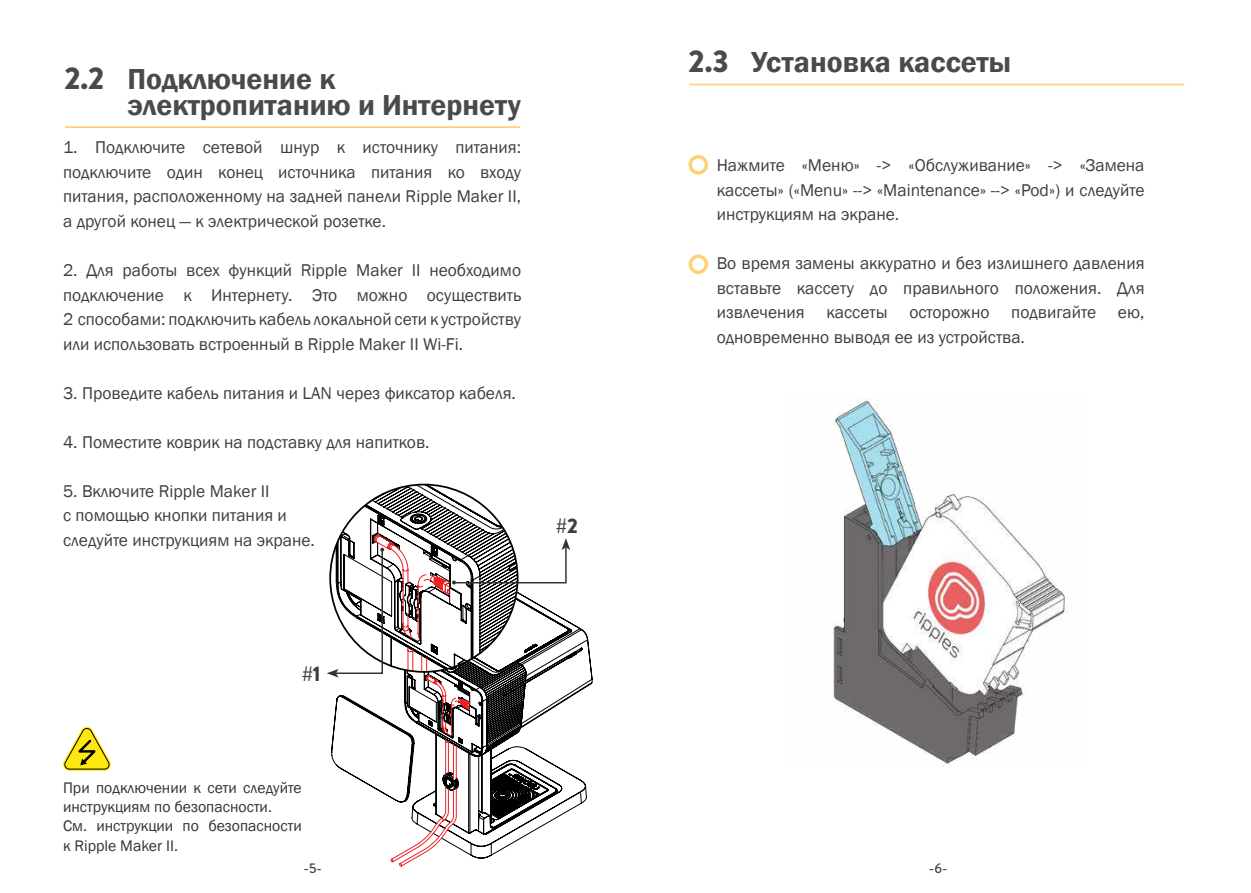
<style>
.page{position:relative;width:1251px;height:893px;background:#fff}
.page>*{position:absolute;margin:0;border:0;box-sizing:border-box;transform-origin:0 0}
.t1{font:600 29.75px/26.2px "Franklin Gothic";color:#4a4a4b}
.t2{font:900 21px "Brandon Grotesque";color:#3f3e3f}
.t3{font:17.5px/24.5px "Franklin Gothic";color:#3f3e3f;text-align:justify}
.t4{font:15.75px/19.2px "Franklin Gothic";color:#38312f}
.t5{font:500 14px "Brandon Grotesque";color:#424142}
.s1{font-family:"Brandon Grotesque";font-weight:900;font-size:31.5px}
</style>
<div class="page">
<svg style="left:63px;top:726px;width:48px;height:45px"></svg>
<hr style="left:66px;top:126px;width:453px;height:2px;background:#ffd074">
<svg style="left:570px;top:622px;width:22px;height:189px"></svg>
<svg style="left:327px;top:485px;width:243px;height:381px"></svg>
<img style="left:830px;top:398px;width:238px;height:368px">
<div style="left:688px;top:155px;width:20px;height:20px;border:4px solid #ffd074;border-radius:50%"></div>
<div style="left:688px;top:254px;width:20px;height:20px;border:4px solid #ffd074;border-radius:50%"></div>
<hr style="left:690px;top:84px;width:493px;height:1px;background:#ffd175">
<h1 class="t1" style="left:127px;top:66px;width:395px;text-indent:-63px"><span class="s1">2.2</span> Подключение к электропитанию и Интернету</h1>
<p class="t3" style="left:63px;top:136px;width:459px">1. Подключите сетевой шнур к источнику питания: подключите один конец источника питания ко входу питания, расположенному на задней панели Ripple Maker II, а другой конец — к электрической розетке.</p>
<p class="t3" style="left:63px;top:258px;width:459px">2. Для работы всех функций Ripple Maker II необходимо подключение к Интернету. Это можно осуществить 2 способами: подключить кабель локальной сети к устройству или использовать встроенный в Ripple Maker II Wi-Fi.</p>
<p class="t3" style="left:63px;top:381px;width:454px">3. Проведите кабель питания и LAN через фиксатор кабеля.</p>
<p class="t3" style="left:63px;top:430px;width:368px">4. Поместите коврик на подставку для напитков.</p>
<p class="t3" style="left:63px;top:479px;width:253px;text-align:left">5. Включите Ripple Maker II<br>с помощью кнопки питания и следуйте инструкциям на экране.</p>
<p class="t2" style="left:556px;top:511px;width:24px">#2</p>
<p class="t2" style="left:302px;top:659px;width:21px">#1</p>
<p class="t4" style="left:63px;top:778px;width:240px">При подключении к сети следуйте инструкциям по безопасности.<br>См. инструкции по безопасности к Ripple Maker II.</p>
<p class="t5" style="left:303px;top:859px;width:20px">-5-</p>
<h1 class="t1" style="left:688px;top:50px;width:324px"><span class="s1">2.3</span> Установка кассеты</h1>
<p class="t3" style="left:716px;top:153px;width:429px">Нажмите «Меню» -&gt; «Обслуживание» -&gt; «Замена кассеты» («Menu» --&gt; «Maintenance» --&gt; «Pod») и следуйте инструкциям на экране.</p>
<p class="t3" style="left:716px;top:251px;width:429px">Во время замены аккуратно и без излишнего давления вставьте кассету до правильного положения. Для извлечения кассеты осторожно подвигайте ею, одновременно выводя ее из устройства.</p>
<p class="t5" style="left:928px;top:859px;width:20px">-6-</p>
</div>
